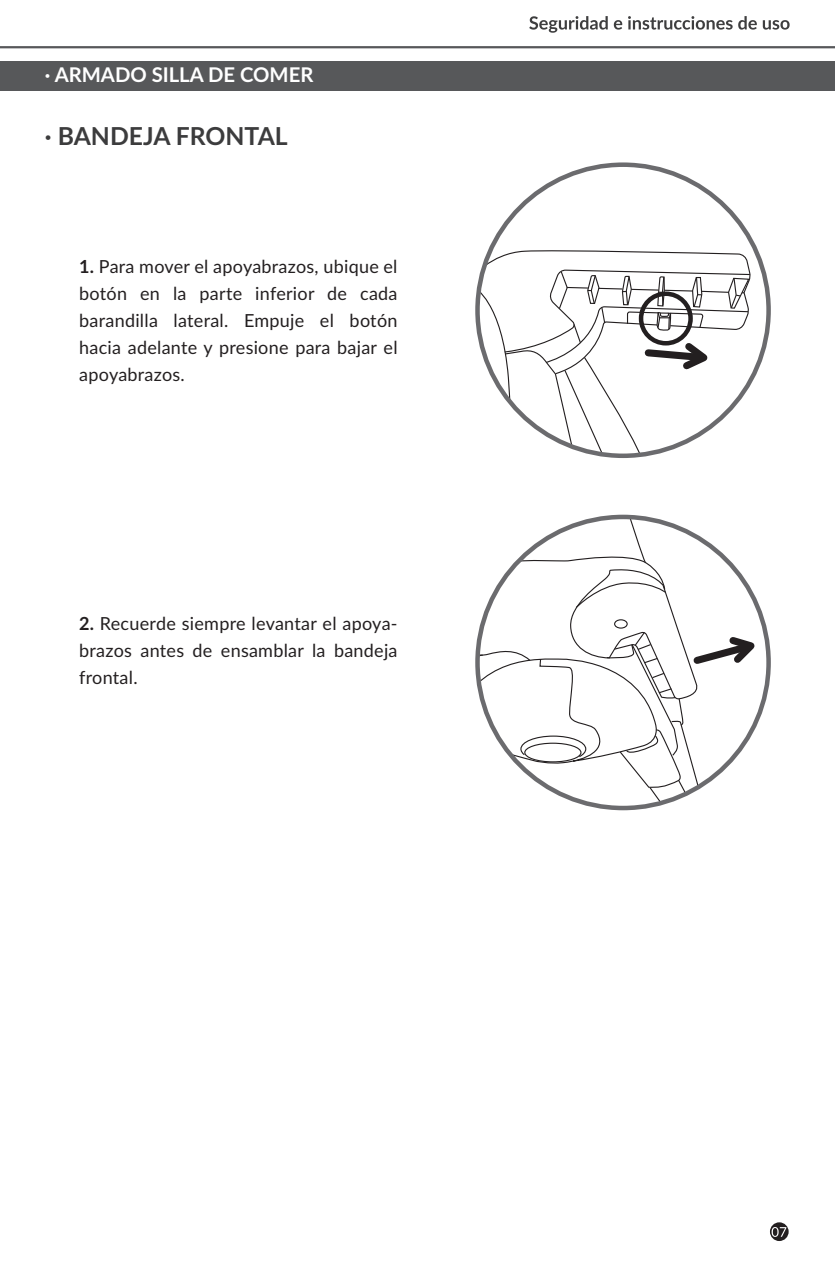
<style>
.page{position:relative;width:835px;height:1276px;background:#fff}
.page>*{position:absolute;margin:0;border:0;box-sizing:border-box;transform-origin:0 0}
.t1{font:700 24.75px "Lato";color:#3c3c3d}
.t2{font:700 20.25px "Lato";color:#fff}
.t3{font:18px/27px "Lato";letter-spacing:.015em;color:#231f20;text-align:justify}
.s1{font-weight:700}
</style>
<div class="page">
<div style="left:770px;top:1222px;width:18px;height:19px;background:#231f20;border-radius:50%"></div>
<svg style="left:771px;top:1227px;width:15px;height:10px"></svg>
<div style="left:0;top:61px;width:835px;height:30px;background:#57585a"></div>
<hr style="left:0;top:46px;width:835px;height:2px;background:#57585a">
<svg style="left:529px;top:16px;width:79px;height:17px"></svg>
<svg style="left:614px;top:20px;width:8px;height:10px"></svg>
<svg style="left:628px;top:16px;width:104px;height:14px"></svg>
<svg style="left:738px;top:16px;width:19px;height:14px"></svg>
<svg style="left:763px;top:20px;width:26px;height:10px"></svg>
<svg style="left:477px;top:248px;width:274px;height:208px"></svg>
<div style="left:639px;top:291px;width:54px;height:54px;border:4px solid #231f20;border-radius:50%"></div>
<svg style="left:477px;top:517px;width:287px;height:291px"></svg>
<p class="t2" style="left:45px;top:60px;width:270px">· ARMADO SILLA DE COMER</p>
<h1 class="t1" style="left:45px;top:118px;width:244px">· BANDEJA FRONTAL</h1>
<p class="t3" style="left:79px;top:252px;width:320px"><span class="s1">1.</span> Para mover el apoyabrazos, ubique el botón en la parte inferior de cada barandilla lateral. Empuje el botón hacia adelante y presione para bajar el apoyabrazos.</p>
<p class="t3" style="left:79px;top:609px;width:320px"><span class="s1">2.</span> Recuerde siempre levantar el apoya&shy;brazos antes de ensamblar la bandeja frontal.</p>
</div>
